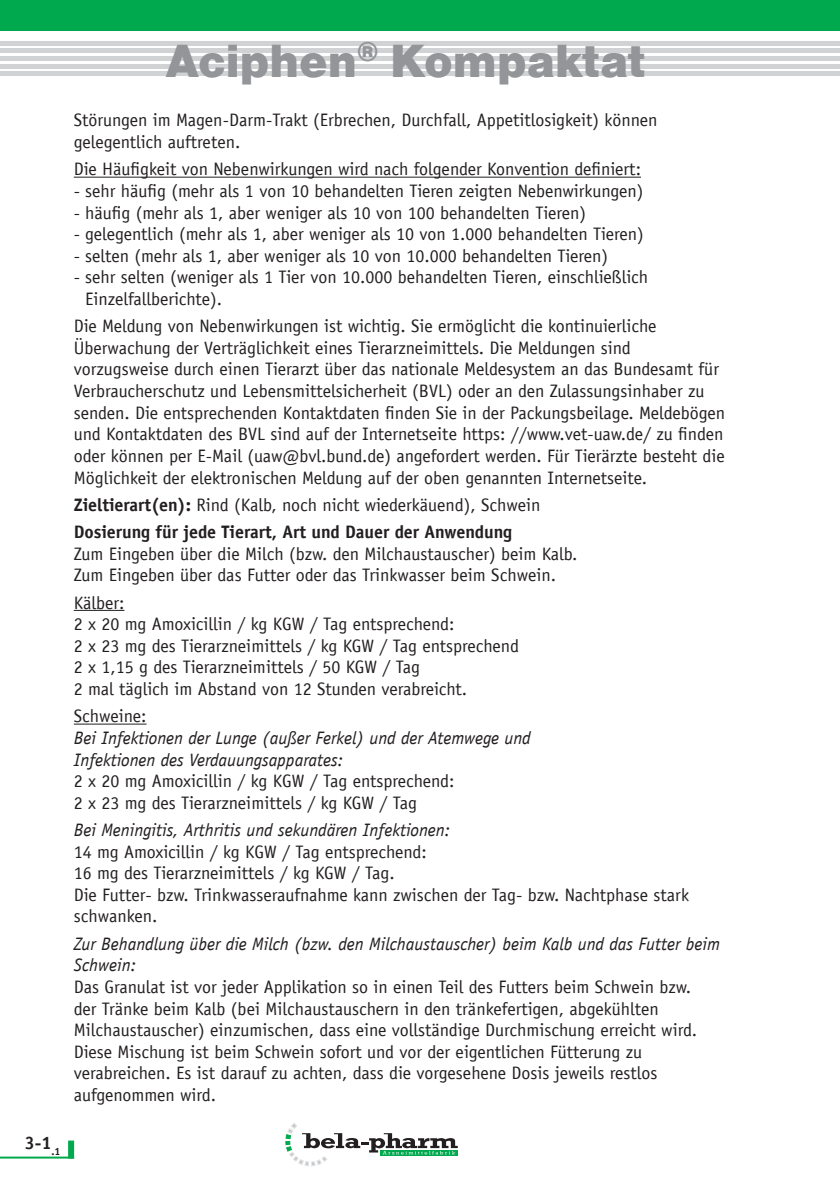
<style>
.page{position:relative;width:840px;height:1191px;background:#fff}
.page>*{position:absolute;margin:0;border:0;box-sizing:border-box;transform-origin:0 0}
.Produktname_2_Seite{font:48px "Nimbus San D Blac";color:#939598}
.Fließtext{font:18px/21.6px "Officina Sans LT";color:#231f20}
.Fließtext-2{font:italic 18px/21.6px "Officina Sans LT";color:#231f20}
.Fließtext-3{font:700 18px "Officina Sans LT";color:#231f20}
.Ü-Absatz{font:700 18px "Officina Sans LT";color:#231f20}
.s1{font-weight:700}
</style>
<div class="page">
<hr style="left:0;top:41px;width:839px;height:4px;background:#d1d2d4">
<hr style="left:0;top:49px;width:839px;height:4px;background:#d1d2d4">
<hr style="left:0;top:56px;width:839px;height:4px;background:#d1d2d4">
<hr style="left:0;top:64px;width:839px;height:4px;background:#d1d2d4">
<hr style="left:0;top:72px;width:839px;height:4px;background:#d1d2d4">
<div style="left:0;top:0;width:839px;height:31px;background:#00a94e"></div>
<svg style="left:285px;top:1123px;width:172px;height:43px"></svg>
<svg style="left:68px;top:1140px;width:6px;height:16px"></svg>
<hr style="left:0;top:1156px;width:74px;height:2px;background:#00a94e">
<hr style="left:74px;top:177px;width:566px;height:1px;background:#231f20">
<hr style="left:74px;top:610px;width:50px;height:1px;background:#231f20">
<hr style="left:74px;top:723px;width:72px;height:1px;background:#231f20">
<p class="Ü-Absatz" style="left:25px;top:1131px;width:37px">3-1<sub>.1</sub></p>
<p class="Produktname_2_Seite" style="left:166px;top:32px;width:481px">Aciphen<sup>®</sup> Kompaktat</p>
<p class="Fließtext" style="left:74px;top:110px;width:585px">Störungen im Magen-Darm-Trakt (Erbrechen, Durchfall, Appetitlosigkeit) können gelegentlich auftreten.</p>
<p class="Fließtext" style="left:74px;top:158px;width:568px">Die Häufigkeit von Nebenwirkungen wird nach folgender Konvention definiert:</p>
<p class="Fließtext" style="left:74px;top:180px;width:571px">- sehr häufig (mehr als 1 von 10 behandelten Tieren zeigten Nebenwirkungen)</p>
<p class="Fließtext" style="left:74px;top:202px;width:513px">- häufig (mehr als 1, aber weniger als 10 von 100 behandelten Tieren)</p>
<p class="Fließtext" style="left:74px;top:223px;width:571px">- gelegentlich (mehr als 1, aber weniger als 10 von 1.000 behandelten Tieren)</p>
<p class="Fließtext" style="left:74px;top:245px;width:535px">- selten (mehr als 1, aber weniger als 10 von 10.000 behandelten Tieren)</p>
<p class="Fließtext" style="left:85px;top:266px;width:564px;text-indent:-11px">- sehr selten (weniger als 1 Tier von 10.000 behandelten Tieren, einschließlich<br>Einzelfallberichte).</p>
<p class="Fließtext" style="left:74px;top:315px;width:652px">Die Meldung von Nebenwirkungen ist wichtig. Sie ermöglicht die kontinuierliche Überwachung der Verträglichkeit eines Tierarzneimittels. Die Meldungen sind vorzugsweise durch einen Tierarzt über das nationale Meldesystem an das Bundesamt für Verbraucherschutz und Lebensmittelsicherheit (BVL) oder an den Zulassungsinhaber zu senden. Die entsprechenden Kontaktdaten finden Sie in der Packungsbeilage. Meldebögen und Kontaktdaten des BVL sind auf der Internetseite https: //www.vet-uaw.de/ zu finden oder können per E-Mail (uaw@bvl.bund.de) angefordert werden. Für Tierärzte besteht die Möglichkeit der elektronischen Meldung auf der oben genannten Internetseite.</p>
<p class="Fließtext" style="left:74px;top:494px;width:468px"><span class="s1">Zieltierart(en):</span> Rind (Kalb, noch nicht wiederkäuend), Schwein</p>
<p class="Fließtext-3" style="left:74px;top:521px;width:439px">Dosierung für jede Tierart, Art und Dauer der Anwendung</p>
<p class="Fließtext" style="left:74px;top:543px;width:505px">Zum Eingeben über die Milch (bzw. den Milchaustauscher) beim Kalb.</p>
<p class="Fließtext" style="left:74px;top:564px;width:483px">Zum Eingeben über das Futter oder das Trinkwasser beim Schwein.</p>
<p class="Fließtext" style="left:74px;top:592px;width:52px">Kälber:</p>
<p class="Fließtext" style="left:74px;top:613px;width:382px">2 x 20 mg Amoxicillin / kg KGW / Tag entsprechend:</p>
<p class="Fließtext" style="left:74px;top:635px;width:446px">2 x 23 mg des Tierarzneimittels / kg KGW / Tag entsprechend</p>
<p class="Fließtext" style="left:74px;top:656px;width:347px">2 x 1,15 g des Tierarzneimittels / 50 KGW / Tag</p>
<p class="Fließtext" style="left:74px;top:678px;width:395px">2 mal täglich im Abstand von 12 Stunden verabreicht.</p>
<p class="Fließtext" style="left:74px;top:705px;width:74px">Schweine:</p>
<p class="Fließtext-2" style="left:74px;top:727px;width:458px">Bei Infektionen der Lunge (außer Ferkel) und der Atemwege und<br>Infektionen des Verdauungsapparates:</p>
<p class="Fließtext" style="left:74px;top:770px;width:382px">2 x 20 mg Amoxicillin / kg KGW / Tag entsprechend:</p>
<p class="Fließtext" style="left:74px;top:792px;width:345px">2 x 23 mg des Tierarzneimittels / kg KGW / Tag</p>
<p class="Fließtext-2" style="left:74px;top:819px;width:377px">Bei Meningitis, Arthritis und sekundären Infektionen:</p>
<p class="Fließtext" style="left:74px;top:840px;width:354px">14 mg Amoxicillin / kg KGW / Tag entsprechend:</p>
<p class="Fließtext" style="left:74px;top:862px;width:322px">16 mg des Tierarzneimittels / kg KGW / Tag.</p>
<p class="Fließtext" style="left:74px;top:884px;width:616px">Die Futter- bzw. Trinkwasseraufnahme kann zwischen der Tag- bzw. Nachtphase stark schwanken.</p>
<p class="Fließtext-2" style="left:74px;top:933px;width:647px">Zur Behandlung über die Milch (bzw. den Milchaustauscher) beim Kalb und das Futter beim<br>Schwein:</p>
<p class="Fließtext" style="left:74px;top:976px;width:624px">Das Granulat ist vor jeder Applikation so in einen Teil des Futters beim Schwein bzw. der Tränke beim Kalb (bei Milchaustauschern in den tränkefertigen, abgekühlten<br>Milchaustauscher) einzumischen, dass eine vollständige Durchmischung erreicht wird.</p>
<p class="Fließtext" style="left:74px;top:1041px;width:585px">Diese Mischung ist beim Schwein sofort und vor der eigentlichen Fütterung zu verabreichen. Es ist darauf zu achten, dass die vorgesehene Dosis jeweils restlos aufgenommen wird.</p>
</div>
